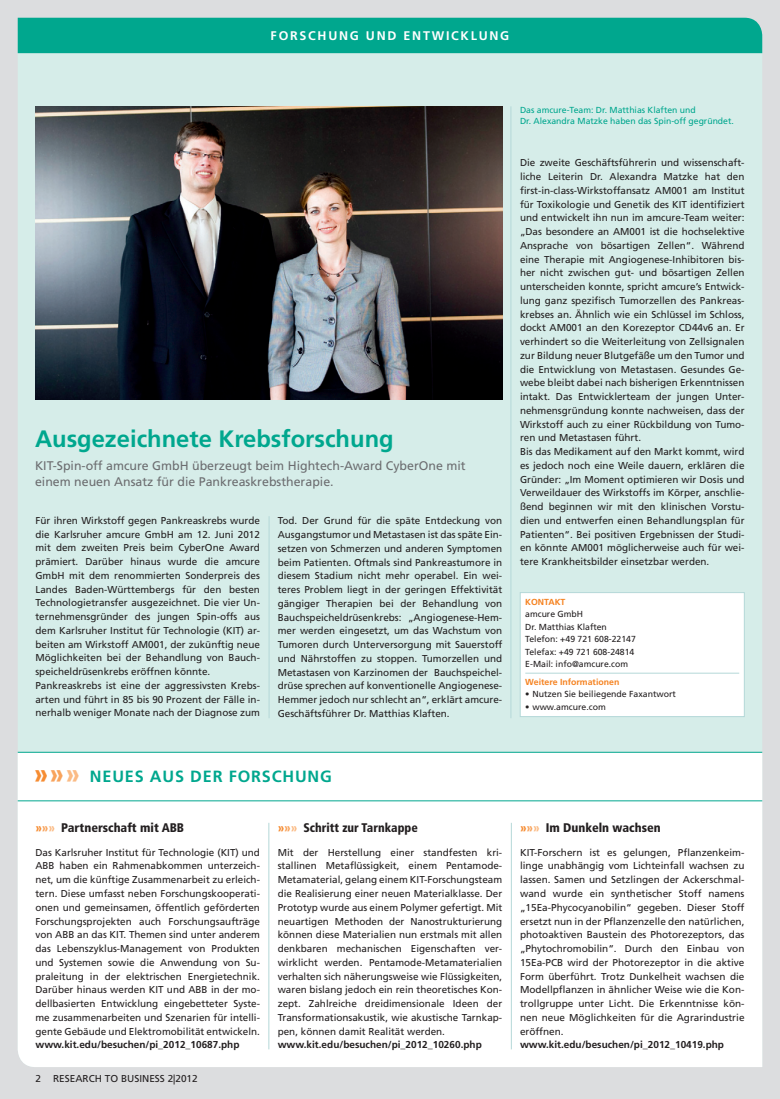
<style>
.page{position:relative;width:780px;height:1099px;background:#fff}
.page>*{position:absolute;margin:0;border:0;box-sizing:border-box;transform-origin:0 0}
.ti1{font:700 23.75px "Frutiger LT Std";color:#00a78e}
.t1{font:700 16.25px "Frutiger LT Std";letter-spacing:.05em;color:#00a78e}
.vo1{font:12.5px/16.2px "Frutiger LT Std";color:#6c6d70}
.Forschung_Titel_klei{font:900 condensed 12.5px "Frutiger LT";color:#231f20}
.t2{font:700 12.5px "Frutiger LT Std";letter-spacing:.14em;color:#fff}
.Forschung_Titel_klei-2{font:900 condensed 12.5px "Frutiger LT";color:#231f20;scale:.96 1}
.abs1{font:10px/13.8px "Frutiger LT Std";color:#231f20;text-align:justify}
.abs1-2{font:700 10px "Frutiger LT Std";color:#231f20}
.Kasten-text_ohne_Pun{font:8.75px "Frutiger LT Std";color:#231f20}
.abb{font:8.75px/11.2px "Frutiger LT Std";color:#00a78e}
.Kasten-Titel_orange{font:700 8.75px "Frutiger LT Std";color:#f58220}
.Kasten-kontakt{font:700 8.75px "Frutiger LT Std";color:#f58220}
.s1{font-family:"Frutiger LT";font-weight:900;font-stretch:condensed;font-size:27.5px;color:#f68c32}
.s2{font-family:"Frutiger LT";font-weight:900;font-stretch:condensed;font-size:27.5px;color:#f8a35c}
.s3{font-family:"Frutiger LT";font-weight:900;font-stretch:condensed;font-size:27.5px;color:#fbbb85}
.s4{color:#f68c32}
.s5{color:#f8a35c}
.s6{color:#fbbb85}
</style>
<div class="page">
<div style="left:0;top:0;width:780px;height:1098px;background:#dcdddf"></div>
<div style="left:18px;top:53px;width:744px;height:699px;background:#d6ede9"></div>
<div style="left:18px;top:753px;width:744px;height:314px;background:#fff"></div>
<div style="left:18px;top:18px;width:744px;height:35px;background:#00a78e"></div>
<hr style="left:18px;top:752px;width:744px;height:1px;background:#00a78e">
<hr style="left:18px;top:800px;width:744px;height:1px;background:#00a78e">
<hr style="left:268px;top:822px;width:1px;height:227px;background:#b4d8d8">
<hr style="left:511px;top:822px;width:1px;height:227px;background:#b4d8d8">
<hr style="left:269px;top:516px;width:1px;height:202px;background:#b4d8d8">
<hr style="left:510px;top:106px;width:1px;height:612px;background:#b4d8d8">
<div style="left:520px;top:592px;width:224px;height:124px;background:#fff;border:1px solid #b4d8d8"></div>
<hr style="left:525px;top:673px;width:214px;height:1px;background:#b4d8d8">
<img style="left:36px;top:106px;width:466px;height:293px">
<p class="t2" style="left:271px;top:29px;width:240px">FORSCHUNG UND ENTWICKLUNG</p>
<p class="ti1" style="left:35px;top:424px;width:360px">Ausgezeichnete Krebsforschung</p>
<p class="vo1" style="left:35px;top:457px;width:432px">KIT-Spin-off amcure GmbH überzeugt beim Hightech-Award CyberOne mit einem neuen Ansatz für die Pankreaskrebstherapie.</p>
<p class="abs1" style="left:35px;top:513px;width:226px">Für ihren Wirkstoff gegen Pankreaskrebs wurde die Karlsruher amcure GmbH am 12. Juni 2012 mit dem zweiten Preis beim CyberOne Award prämiert. Darüber hinaus wurde die amcure GmbH mit dem renommierten Sonderpreis des Landes Baden-Württembergs für den besten Technologietransfer ausgezeichnet. Die vier Un&shy;ternehmensgründer des jungen Spin-offs aus dem Karlsruher Institut für Technologie (KIT) ar&shy;beiten am Wirkstoff AM001, der zukünftig neue Möglichkeiten bei der Behandlung von Bauch&shy;speicheldrüsenkrebs eröffnen könnte.</p>
<p class="abs1" style="left:35px;top:678px;width:226px">Pankreaskrebs ist eine der aggressivsten Krebs&shy;arten und führt in 85 bis 90 Prozent der Fälle in&shy;nerhalb weniger Monate nach der Diagnose zum</p>
<p class="abs1" style="left:278px;top:514px;width:226px">Tod. Der Grund für die späte Entdeckung von Ausgangstumor und Metastasen ist das späte Ein&shy;setzen von Schmerzen und anderen Symptomen beim Patienten. Oftmals sind Pankreastumore in diesem Stadium nicht mehr operabel. Ein wei&shy;teres Problem liegt in der geringen Effektivität gängiger Therapien bei der Behandlung von Bauchspeicheldrüsenkrebs: „Angiogenese-Hem&shy;mer werden eingesetzt, um das Wachstum von Tumoren durch Unterversorgung mit Sauerstoff und Nährstoffen zu stoppen. Tumorzellen und Metastasen von Karzinomen der Bauchspeichel&shy;drüse sprechen auf konventionelle Angiogenese-Hemmer jedoch nur schlecht an“, erklärt amcure-Geschäftsführer Dr. Matthias Klaften.</p>
<p class="abb" style="left:520px;top:104px;width:215px">Das amcure-Team: Dr. Matthias Klaften und<br>Dr. Alexandra Matzke haben das Spin-off gegründet.</p>
<p class="abs1" style="left:520px;top:156px;width:226px">Die zweite Geschäftsführerin und wissenschaft&shy;liche Leiterin Dr. Alexandra Matzke hat den first-in-class-Wirkstoffansatz AM001 am Institut für Toxikologie und Genetik des KIT identifiziert und entwickelt ihn nun im amcure-Team weiter: „Das besondere an AM001 ist die hochselektive Ansprache von bösartigen Zellen“. Während eine Therapie mit Angiogenese-Inhibitoren bis&shy;her nicht zwischen gut- und bösartigen Zellen unterscheiden konnte, spricht amcure’s Entwick&shy;lung ganz spezifisch Tumorzellen des Pankreas&shy;krebses an. Ähnlich wie ein Schlüssel im Schloss, dockt AM001 an den Korezeptor CD44v6 an. Er verhindert so die Weiterleitung von Zellsignalen zur Bildung neuer Blutgefäße um den Tumor und die Entwicklung von Metastasen. Gesundes Ge&shy;webe bleibt dabei nach bisherigen Erkenntnissen intakt. Das Entwicklerteam der jungen Unter&shy;nehmensgründung konnte nachweisen, dass der Wirkstoff auch zu einer Rückbildung von Tumo&shy;ren und Metastasen führt.</p>
<p class="abs1" style="left:520px;top:445px;width:226px">Bis das Medikament auf den Markt kommt, wird es jedoch noch eine Weile dauern, erklären die Gründer: „Im Moment optimieren wir Dosis und Verweildauer des Wirkstoffs im Körper, anschlie&shy;ßend beginnen wir mit den klinischen Vorstu&shy;dien und entwerfen einen Behandlungsplan für Patienten“. Bei positiven Ergebnissen der Studi&shy;en könnte AM001 möglicherweise auch für wei&shy;tere Krankheitsbilder einsetzbar werden.</p>
<p class="Kasten-kontakt" style="left:525px;top:596px;width:42px">KONTAKT</p>
<p class="Kasten-text_ohne_Pun" style="left:525px;top:609px;width:59px">amcure GmbH</p>
<p class="Kasten-text_ohne_Pun" style="left:525px;top:621px;width:83px">Dr. Matthias Klaften</p>
<p class="Kasten-text_ohne_Pun" style="left:525px;top:634px;width:112px">Telefon: +49 721 608-22147</p>
<p class="Kasten-text_ohne_Pun" style="left:525px;top:646px;width:111px">Telefax: +49 721 608-24814</p>
<p class="Kasten-text_ohne_Pun" style="left:525px;top:659px;width:104px">E-Mail: info@amcure.com</p>
<p class="Kasten-Titel_orange" style="left:525px;top:676px;width:96px">Weitere Informationen</p>
<p class="Kasten-text_ohne_Pun" style="left:525px;top:689px;width:152px">• Nutzen Sie beiliegende Faxantwort</p>
<p class="Kasten-text_ohne_Pun" style="left:525px;top:701px;width:82px">• www.amcure.com</p>
<h2 class="t1" style="left:34px;top:766px;width:299px"><span class="s1">»</span><span class="s2">»</span><span class="s3">»</span> NEUES AUS DER FORSCHUNG</h2>
<p class="Forschung_Titel_klei" style="left:35px;top:820px;width:150px"><span class="s4">»</span><span class="s5">»</span><span class="s6">»</span> Partnerschaft mit ABB</p>
<p class="abs1" style="left:35px;top:845px;width:226px">Das Karlsruher Institut für Technologie (KIT) und ABB haben ein Rahmenabkommen unterzeich&shy;net, um die künftige Zusammenarbeit zu erleich&shy;tern. Diese umfasst neben Forschungskooperati&shy;onen und gemeinsamen, öffentlich geförderten Forschungsprojekten auch Forschungsaufträge von ABB an das KIT. Themen sind unter anderem das Lebenszyklus-Management von Produkten und Systemen sowie die Anwendung von Su&shy;praleitung in der elektrischen Energietechnik.<br>Darüber hinaus werden KIT und ABB in der mo&shy;dellbasierten Entwicklung eingebetteter Syste&shy;me zusammenarbeiten und Szenarien für intelli&shy;gente Gebäude und Elektromobilität entwickeln.</p>
<p class="abs1-2" style="left:35px;top:1038px;width:205px">www.kit.edu/besuchen/pi_2012_10687.php</p>
<p class="abs1" style="left:35px;top:1071px;width:164px">2 RESEARCH TO BUSINESS 2|2012</p>
<p class="Forschung_Titel_klei-2" style="left:278px;top:820px;width:147px"><span class="s4">»</span><span class="s5">»</span><span class="s6">»</span> Schritt zur Tarnkappe</p>
<p class="abs1" style="left:278px;top:845px;width:226px">Mit der Herstellung einer standfesten kri&shy;stallinen Metaflüssigkeit, einem Pentamode-Metamaterial, gelang einem KIT-Forschungsteam die Realisierung einer neuen Materialklasse. Der Prototyp wurde aus einem Polymer gefertigt. Mit neuartigen Methoden der Nanostrukturierung können diese Materialien nun erstmals mit allen denkbaren mechanischen Eigenschaften ver&shy;wirklicht werden. Pentamode-Metamaterialien verhalten sich näherungsweise wie Flüssigkeiten, waren bislang jedoch ein rein theoretisches Kon&shy;zept. Zahlreiche dreidimensionale Ideen der Transformationsakustik, wie akustische Tarnkap&shy;pen, können damit Realität werden.</p>
<p class="abs1-2" style="left:278px;top:1038px;width:205px">www.kit.edu/besuchen/pi_2012_10260.php</p>
<p class="Forschung_Titel_klei" style="left:520px;top:820px;width:142px"><span class="s4">»</span><span class="s5">»</span><span class="s6">»</span> Im Dunkeln wachsen</p>
<p class="abs1" style="left:520px;top:845px;width:226px">KIT-Forschern ist es gelungen, Pflanzenkeim&shy;linge unabhängig vom Lichteinfall wachsen zu lassen. Samen und Setzlingen der Ackerschmal&shy;wand wurde ein synthetischer Stoff namens „15Ea-Phycocyanobilin“ gegeben. Dieser Stoff ersetzt nun in der Pflanzenzelle den natürlichen, photoaktiven Baustein des Photorezeptors, das „Phytochromobilin“. Durch den Einbau von 15Ea-PCB wird der Photorezeptor in die aktive Form überführt. Trotz Dunkelheit wachsen die Modellpflanzen in ähnlicher Weise wie die Kon&shy;trollgruppe unter Licht. Die Erkenntnisse kön&shy;nen neue Möglichkeiten für die Agrarindustrie eröffnen.</p>
<p class="abs1-2" style="left:520px;top:1038px;width:205px">www.kit.edu/besuchen/pi_2012_10419.php</p>
</div>
